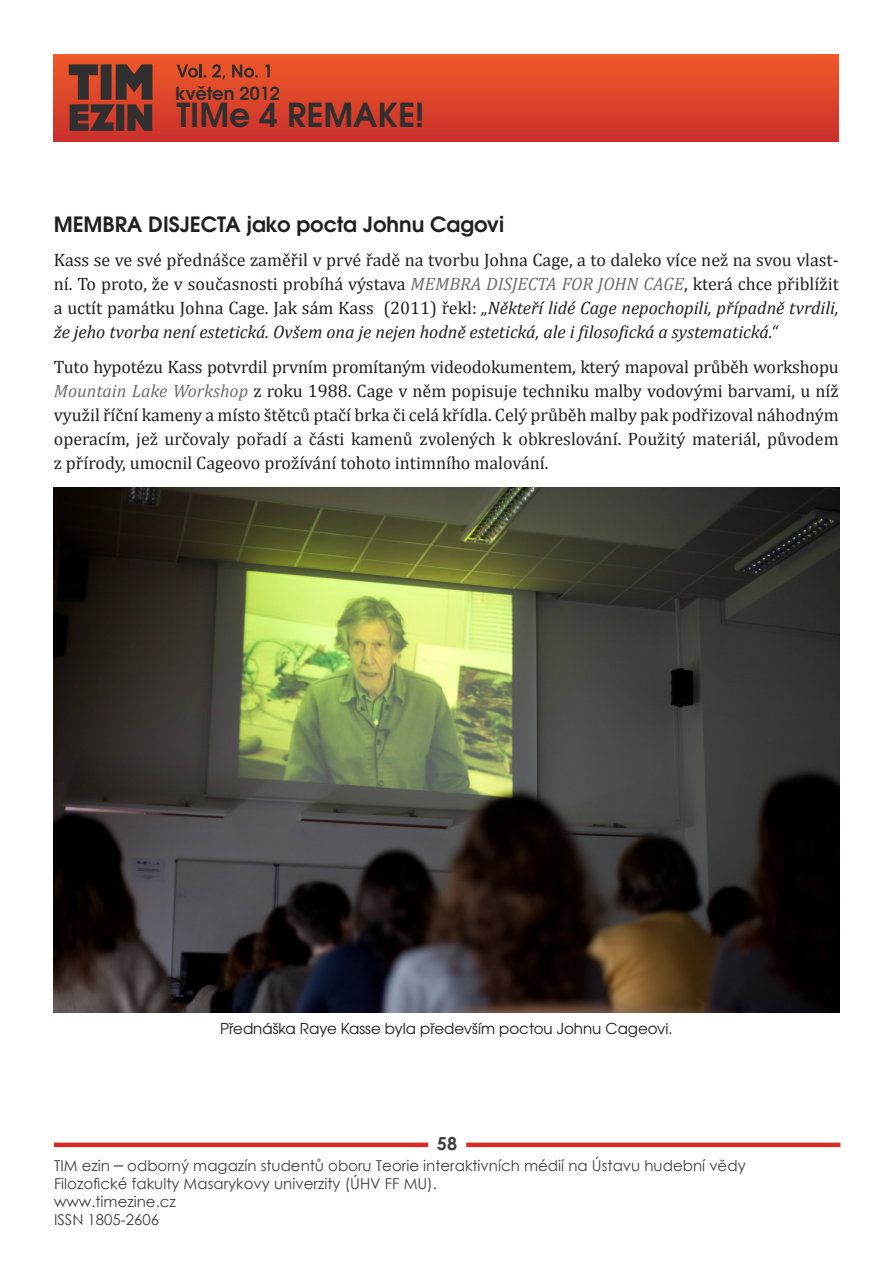
<style>
.page{position:relative;width:893px;height:1263px;background:#fff}
.page>*{position:absolute;margin:0;border:0;box-sizing:border-box;transform-origin:0 0}
.t1{font:700 33px "Te X Gyre Adventor";color:#312f30}
.t2{font:700 21px "Te X Gyre Adventor";color:#231f20}
.t3{font:18px/24px "Cambria";color:#231f20;text-align:justify}
.t4{font:700 18px "Te X Gyre Adventor";color:#312f30}
.t5{font:700 18px "Century Gothic";color:#3e3e3f}
.t6{font:15px "Century Gothic";color:#3e3e3f}
.t7{font:15px "Te X Gyre Adventor";color:#231f20}
.s1{font-style:italic;color:#6c6d70}
.s2{font-style:italic}
.s3{font-size:18px}
</style>
<div class="page">
<img style="left:53px;top:488px;width:787px;height:524px">
<div style="left:53px;top:54px;width:785px;height:87px;background:linear-gradient(to bottom,#f05a28,#ca312b)"></div>
<svg style="left:69px;top:64px;width:83px;height:67px;background:#6b362d"></svg>
<svg style="left:177px;top:64px;width:29px;height:14px"></svg>
<svg style="left:212px;top:64px;width:13px;height:16px"></svg>
<svg style="left:232px;top:64px;width:26px;height:14px"></svg>
<svg style="left:265px;top:64px;width:5px;height:13px"></svg>
<div style="left:54px;top:1142px;width:374px;height:5px;background:#d92b26"></div>
<div style="left:466px;top:1142px;width:374px;height:5px;background:#d92b26"></div>
<p class="t4" style="left:176px;top:78px;width:106px">květen 2012</p>
<p class="t1" style="left:176px;top:86px;width:250px">TIMe 4 REMAKE!</p>
<p class="t2" style="left:54px;top:206px;width:452px">MEMBRA DISJECTA jako pocta Johnu Cagovi</p>
<p class="t3" style="left:54px;top:248px;width:786px">Kass se ve své přednášce zaměřil v prvé řadě na tvorbu Johna Cage, a to daleko více než na svou vlast&shy;ní. To proto, že v současnosti probíhá výstava <span class="s1">MEMBRA DISJECTA FOR JOHN CAGE</span>, která chce přiblížit a uctít památku Johna Cage. Jak sám Kass (2011) řekl: <span class="s2">„Někteří lidé Cage nepochopili, případně tvrdili, že jeho tvorba není estetická. Ovšem ona je nejen hodně estetická, ale i filosofická a systematická.“</span></p>
<p class="t3" style="left:54px;top:355px;width:786px">Tuto hypotézu Kass potvrdil prvním promítaným videodokumentem, který mapoval průběh workshopu <span class="s1">Mountain Lake Workshop</span> z roku 1988. Cage v něm popisuje techniku malby vodovými barvami, u níž využil říční kameny a místo štětců ptačí brka či celá křídla. Celý průběh malby pak podřizoval náhodným operacím, jež určovaly pořadí a části kamenů zvolených k obkreslování. Použitý materiál, původem z přírody, umocnil Cageovo prožívání tohoto intimního malování.</p>
<p class="t7" style="left:220px;top:1016px;width:454px">Přednáška Raye Kasse byla především poctou Johnu Cageovi.</p>
<p class="t5" style="left:437px;top:1130px;width:22px">58</p>
<p class="t6" style="left:54px;top:1154px;width:693px">TIM ezin <span class="s3">–</span> odborný magazín studentů oboru Teorie interaktivních médií na Ústavu hudební vědy</p>
<p class="t6" style="left:54px;top:1172px;width:384px">Filozofické fakulty Masarykovy univerzity (ÚHV FF MU).</p>
<p class="t6" style="left:54px;top:1190px;width:123px">www.timezine.cz</p>
<p class="t6" style="left:54px;top:1208px;width:107px">ISSN 1805-2606</p>
</div>
